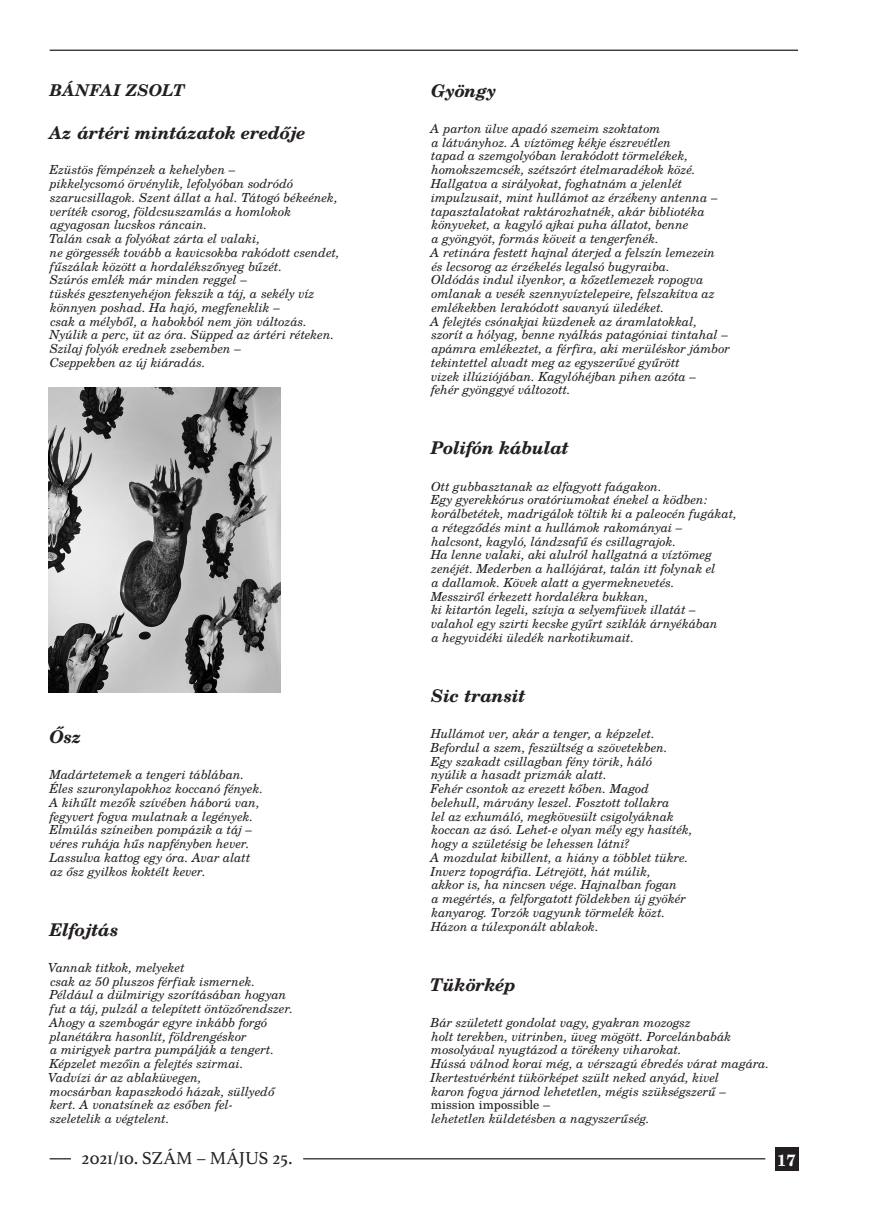
<style>
.page{position:relative;width:869px;height:1205px;background:#fff}
.page>*{position:absolute;margin:0;border:0;box-sizing:border-box;transform-origin:0 0}
.t1{font:18.75px "Athelas W01";letter-spacing:-.005em;color:#231f20}
.t2{font:italic 700 17.5px "Te X Gyre Schola";letter-spacing:-.01em;color:#231f20}
.t3{font:italic 700 16.25px "Te X Gyre Schola";letter-spacing:.015em;color:#231f20}
.t4{font:700 16.25px "Te X Gyre Schola";color:#fff}
.t5{font:italic 12.5px/13.8px "Te X Gyre Schola";letter-spacing:-.005em;color:#231f20}
.t6{font:12.5px "Te X Gyre Schola";letter-spacing:-.005em;color:#231f20}
</style>
<div class="page">
<hr style="left:50px;top:1158px;width:715px;height:1px;background:#231f20">
<div style="left:71px;top:1153px;width:232px;height:12px;background:#fff"></div>
<div style="left:774px;top:1148px;width:23px;height:23px;background:#231f20"></div>
<hr style="left:50px;top:50px;width:747px;height:1px;background:#231f20">
<img style="left:48px;top:388px;width:232px;height:304px">
<h3 class="t3" style="left:50px;top:77px;width:137px">BÁNFAI ZSOLT</h3>
<h2 class="t2" style="left:49px;top:119px;width:258px">Az ártéri mintázatok eredője</h2>
<p class="t5" style="left:49px;top:162px;width:292px">Ezüstös fémpénzek a kehelyben –<br>pikkelycsomó örvénylik, lefolyóban sodródó szarucsillagok. Szent állat a hal. Tátogó békeének, veríték csorog, földcsuszamlás a homlokok agyagosan lucskos ráncain.<br>Talán csak a folyókat zárta el valaki,<br>ne görgessék tovább a kavicsokba rakódott csendet, fűszálak között a hordalékszőnyeg bűzét.<br>Szúrós emlék már minden reggel –<br>tüskés gesztenyehéjon fekszik a táj, a sekély víz könnyen poshad. Ha hajó, megfeneklik –<br>csak a mélyből, a habokból nem jön változás.<br>Nyúlik a perc, üt az óra. Süpped az ártéri réteken.<br>Szilaj folyók erednek zsebemben –<br>Cseppekben az új kiáradás.</p>
<h2 class="t2" style="left:49px;top:723px;width:33px">Ősz</h2>
<p class="t5" style="left:49px;top:767px;width:215px">Madártetemek a tengeri táblában.<br>Éles szuronylapokhoz koccanó fények.<br>A kihűlt mezők szívében háború van, fegyvert fogva mulatnak a legények.<br>Elmúlás színeiben pompázik a táj – véres ruhája hűs napfényben hever.<br>Lassulva kattog egy óra. Avar alatt az ősz gyilkos koktélt kever.</p>
<h2 class="t2" style="left:50px;top:915px;width:70px">Elfojtás</h2>
<p class="t5" style="left:48px;top:960px;width:246px">Vannak titkok, melyeket<br>csak az 50 pluszos férfiak ismernek.<br>Például a dülmirigy szorításában hogyan fut a táj, pulzál a telepített öntözőrendszer.<br>Ahogy a szembogár egyre inkább forgó planétákra hasonlít, földrengéskor<br>a mirigyek partra pumpálják a tengert.<br>Képzelet mezőin a felejtés szirmai.<br>Vadvízi ár az ablaküvegen,<br>mocsárban kapaszkodó házak, süllyedő kert. A vonatsínek az esőben fel-<br>szeletelik a végtelent.</p>
<h2 class="t2" style="left:431px;top:76px;width:66px">Gyöngy</h2>
<p class="t5" style="left:430px;top:121px;width:301px">A parton ülve apadó szemeim szoktatom<br>a látványhoz. A víztömeg kékje észrevétlen<br>tapad a szemgolyóban lerakódott törmelékek, homokszemcsék, szétszórt ételmaradékok közé.<br>Hallgatva a sirályokat, foghatnám a jelenlét impulzusait, mint hullámot az érzékeny antenna – tapasztalatokat raktározhatnék, akár bibliotéka könyveket, a kagyló ajkai puha állatot, benne<br>a gyöngyöt, formás köveit a tengerfenék.<br>A retinára festett hajnal áterjed a felszín lemezein<br>és lecsorog az érzékelés legalsó bugyraiba.<br>Oldódás indul ilyenkor, a kőzetlemezek ropogva omlanak a vesék szennyvíztelepeire, felszakítva az emlékekben lerakódott savanyú üledéket.<br>A felejtés csónakjai küzdenek az áramlatokkal, szorít a hólyag, benne nyálkás patagóniai tintahal – apámra emlékeztet, a férfira, aki merüléskor jámbor tekintettel alvadt meg az egyszerűvé gyűrött<br>vizek illúziójában. Kagylóhéjban pihen azóta –<br>fehér gyönggyé változott.</p>
<h2 class="t2" style="left:430px;top:434px;width:140px">Polifón kábulat</h2>
<p class="t5" style="left:430px;top:479px;width:307px">Ott gubbasztanak az elfagyott faágakon.<br>Egy gyerekkórus oratóriumokat énekel a ködben: korálbetétek, madrigálok töltik ki a paleocén fugákat, a rétegződés mint a hullámok rakományai –<br>halcsont, kagyló, lándzsafű és csillagrajok.<br>Ha lenne valaki, aki alulról hallgatná a víztömeg zenéjét. Mederben a hallójárat, talán itt folynak el<br>a dallamok. Kövek alatt a gyermeknevetés.<br>Messziről érkezett hordalékra bukkan,<br>ki kitartón legeli, szívja a selyemfüvek illatát – valahol egy szirti kecske gyűrt sziklák árnyékában<br>a hegyvidéki üledék narkotikumait.</p>
<h2 class="t2" style="left:431px;top:681px;width:96px">Sic transit</h2>
<p class="t5" style="left:430px;top:726px;width:263px">Hullámot ver, akár a tenger, a képzelet.<br>Befordul a szem, feszültség a szövetekben.<br>Egy szakadt csillagban fény törik, háló<br>nyúlik a hasadt prizmák alatt.<br>Fehér csontok az erezett kőben. Magod belehull, márvány leszel. Fosztott tollakra<br>lel az exhumáló, megkövesült csigolyáknak koccan az ásó. Lehet-e olyan mély egy hasíték, hogy a születésig be lehessen látni?<br>A mozdulat kibillent, a hiány a többlet tükre.<br>Inverz topográfia. Létrejött, hát múlik,<br>akkor is, ha nincsen vége. Hajnalban fogan<br>a megértés, a felforgatott földekben új gyökér kanyarog. Torzók vagyunk törmelék közt.<br>Házon a túlexponált ablakok.</p>
<h2 class="t2" style="left:430px;top:970px;width:87px">Tükörkép</h2>
<p class="t5" style="left:430px;top:1015px;width:340px">Bár született gondolat vagy, gyakran mozogsz<br>holt terekben, vitrinben, üveg mögött. Porcelánbabák mosolyával nyugtázod a törékeny viharokat.<br>Hússá válnod korai még, a vérszagú ébredés várat magára.<br>Ikertestvérként tükörképet szült neked anyád, kivel<br>karon fogva járnod lehetetlen, mégis szükségszerű –</p>
<p class="t6" style="left:430px;top:1095px;width:121px">mission impossible –</p>
<p class="t5" style="left:431px;top:1111px;width:220px">lehetetlen küldetésben a nagyszerűség.</p>
<h1 class="t1" style="left:81px;top:1147px;width:212px">2021/10. SZÁM – Május 25.</h1>
<h3 class="t4" style="left:776px;top:1146px;width:20px">17</h3>
</div>
